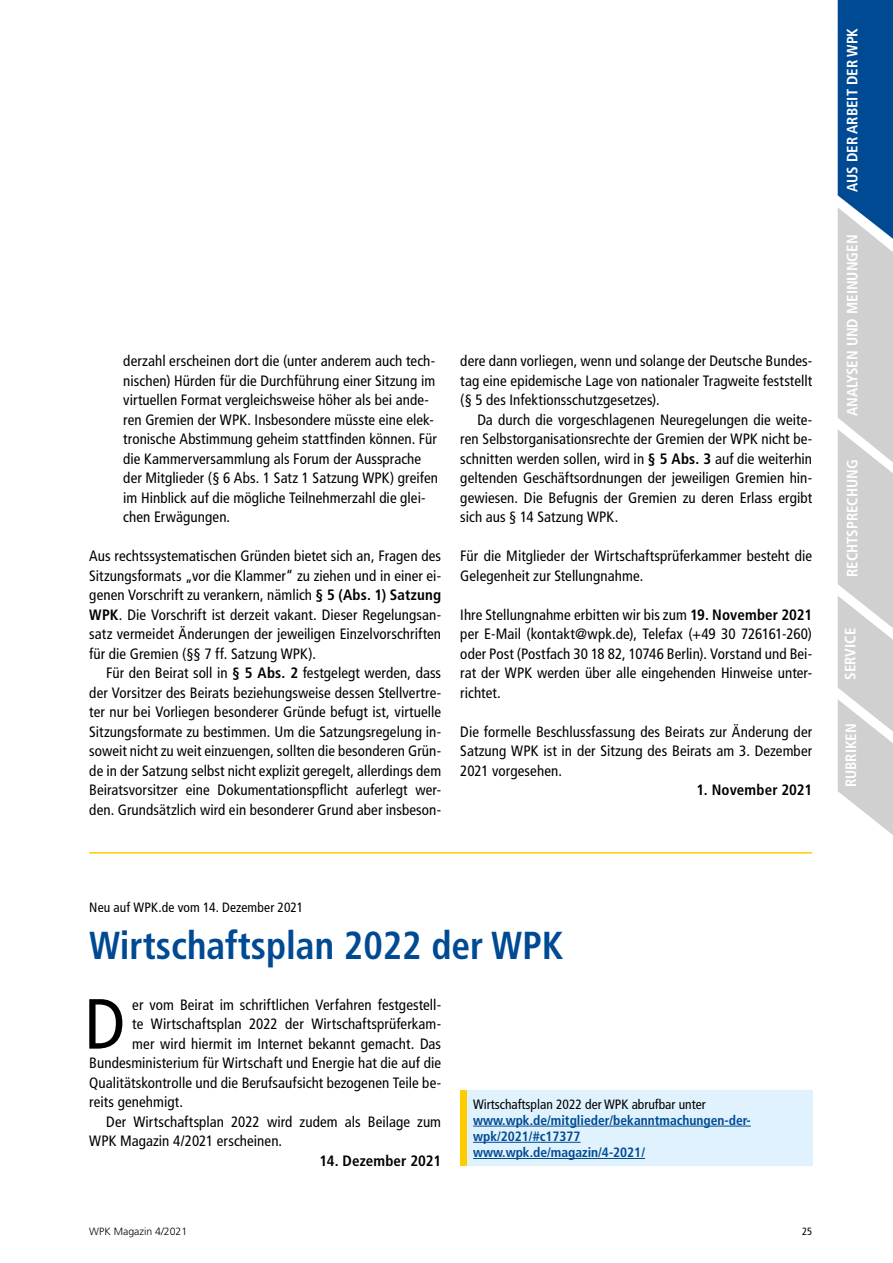
<style>
.page{position:relative;width:893px;height:1263px;background:#fff}
.page>*{position:absolute;margin:0;border:0;box-sizing:border-box;transform-origin:0 0}
.t1{font:condensed 70.8px "Frutiger LT Pro";color:#000}
.t2{font:700 condensed 39px "Frutiger LT Pro";color:#004a93;scale:.96 1}
.t3{font:condensed 15px/19.5px "Frutiger LT Pro";letter-spacing:.005em;color:#000;text-align:justify}
.t4{font:700 condensed 15px "Frutiger LT Pro";color:#fff}
.t5{font:700 condensed 15px "Frutiger LT Pro";letter-spacing:.005em;color:#000}
.t6{font:700 condensed 13.5px/16.2px "Frutiger LT Pro";color:#004a93}
.t7{font:condensed 13.5px "Frutiger LT Pro";color:#000}
.t8{font:300 10.5px "Frutiger";color:#000}
.t9{font:condensed 10.5px "Frutiger LT Pro";color:#000}
.s1{font-weight:700}
</style>
<div class="page">
<svg style="left:838px;top:0;width:55px;height:835px;background:#9eb1c4"></svg>
<hr style="left:89px;top:852px;width:723px;height:1px;background:#fc0">
<div style="left:460px;top:1090px;width:7px;height:76px;background:#fc0"></div>
<div style="left:467px;top:1090px;width:345px;height:76px;background:#dff2fd"></div>
<hr style="left:473px;top:1126px;width:278px;height:1px;background:#004a93">
<hr style="left:473px;top:1142px;width:108px;height:1px;background:#004a93">
<hr style="left:473px;top:1158px;width:172px;height:1px;background:#004a93">
<p class="t3" style="left:123px;top:351px;width:316px;text-align:left">derzahl erscheinen dort die (unter anderem auch tech&shy;nischen) Hürden für die Durchführung einer Sitzung im virtuellen Format vergleichsweise höher als bei ande&shy;ren Gremien der WPK. Insbesondere müsste eine elek&shy;tronische Abstimmung geheim stattfinden können. Für die Kammerversammlung als Forum der Aussprache der Mitglieder (§ 6 Abs. 1 Satz 1 Satzung WPK) greifen im Hinblick auf die mögliche Teilnehmerzahl die glei&shy;chen Erwägungen.</p>
<p class="t3" style="left:89px;top:546px;width:353px">Aus rechtssystematischen Gründen bietet sich an, Fragen des Sitzungsformats „vor die Klammer“ zu ziehen und in einer ei&shy;genen Vorschrift zu verankern, nämlich <span class="s1">§ 5 (Abs. 1) Satzung WPK</span>. Die Vorschrift ist derzeit vakant. Dieser Regelungsan&shy;satz vermeidet Änderungen der jeweiligen Einzelvorschriften für die Gremien (§§ 7 ff. Satzung WPK).</p>
<p class="t3" style="left:89px;top:663px;width:353px;text-indent:17px">Für den Beirat soll in <span class="s1">§ 5 Abs. 2</span> festgelegt werden, dass der Vorsitzer des Beirats beziehungsweise dessen Stellvertre&shy;ter nur bei Vorliegen besonderer Gründe befugt ist, virtuelle Sitzungsformate zu bestimmen. Um die Satzungsregelung in&shy;soweit nicht zu weit einzuengen, sollten die besonderen Grün&shy;de in der Satzung selbst nicht explizit geregelt, allerdings dem Beiratsvorsitzer eine Dokumentationspflicht auferlegt wer&shy;den. Grundsätzlich wird ein besonderer Grund aber insbeson-</p>
<p class="t3" style="left:460px;top:351px;width:353px">dere dann vorliegen, wenn und solange der Deutsche Bundes&shy;tag eine epidemische Lage von nationaler Tragweite feststellt (§ 5 des Infektionsschutzgesetzes).</p>
<p class="t3" style="left:460px;top:410px;width:353px;text-indent:17px">Da durch die vorgeschlagenen Neuregelungen die weite&shy;ren Selbstorganisationsrechte der Gremien der WPK nicht be&shy;schnitten werden sollen, wird in <span class="s1">§ 5 Abs. 3</span> auf die weiterhin geltenden Geschäftsordnungen der jeweiligen Gremien hin&shy;gewiesen. Die Befugnis der Gremien zu deren Erlass ergibt sich aus § 14 Satzung WPK.</p>
<p class="t3" style="left:460px;top:546px;width:353px">Für die Mitglieder der Wirtschaftsprüferkammer besteht die<br>Gelegenheit zur Stellungnahme.</p>
<p class="t3" style="left:460px;top:605px;width:353px">Ihre Stellungnahme erbitten wir bis zum <span class="s1">19. November 2021 </span>per E-Mail (kontakt@wpk.de), Telefax (+49 30 726161-260) oder Post (Postfach 30 18 82, 10746 Berlin). Vorstand und Bei&shy;rat der WPK werden über alle eingehenden Hinweise unter&shy;richtet.</p>
<p class="t3" style="left:460px;top:722px;width:353px">Die formelle Beschlussfassung des Beirats zur Änderung der Satzung WPK ist in der Sitzung des Beirats am 3. Dezember 2021 vorgesehen.</p>
<p class="t5" style="left:697px;top:781px;width:117px">1. November 2021</p>
<p class="t4" style="left:843px;top:192px;width:165px;rotate:-90deg">AUS DER ARBEIT DER WPK</p>
<p class="t4" style="left:843px;top:416px;width:183px;rotate:-90deg">ANALYSEN UND MEINUNGEN</p>
<p class="t4" style="left:843px;top:577px;width:119px;rotate:-90deg">RECHTSPRECHUNG</p>
<p class="t4" style="left:841px;top:679px;width:53px;rotate:-90deg">SERVICE</p>
<p class="t4" style="left:842px;top:787px;width:66px;rotate:-90deg">RUBRIKEN</p>
<p class="t7" style="left:89px;top:899px;width:215px">Neu auf WPK.de vom 14. Dezember 2021</p>
<h2 class="t2" style="left:89px;top:922px;width:495px">Wirtschaftsplan 2022 der WPK</h2>
<h1 class="t1" style="left:85px;top:983px;width:42px">D</h1>
<p class="t3" style="left:132px;top:995px;width:310px">er vom Beirat im schriftlichen Verfahren festgestell-</p>
<p class="t3" style="left:132px;top:1014px;width:310px">te Wirtschaftsplan 2022 der Wirtschaftsprüferkam-</p>
<p class="t3" style="left:132px;top:1034px;width:310px">mer wird hiermit im Internet bekannt gemacht. Das</p>
<p class="t3" style="left:89px;top:1053px;width:353px">Bundesministerium für Wirtschaft und Energie hat die auf die</p>
<p class="t3" style="left:89px;top:1073px;width:353px">Qualitätskontrolle und die Berufsaufsicht bezogenen Teile be-</p>
<p class="t3" style="left:89px;top:1092px;width:95px">reits genehmigt.</p>
<p class="t3" style="left:106px;top:1112px;width:336px">Der Wirtschaftsplan 2022 wird zudem als Beilage zum</p>
<p class="t3" style="left:89px;top:1131px;width:194px">WPK Magazin 4/2021 erscheinen.</p>
<p class="t5" style="left:319px;top:1151px;width:123px">14. Dezember 2021</p>
<p class="t7" style="left:473px;top:1096px;width:234px">Wirtschaftsplan 2022 der WPK abrufbar unter</p>
<p class="t6" style="left:473px;top:1112px;width:279px">www.wpk.de/mitglieder/bekanntmachungen-der&shy;wpk/2021/#c17377 www.wpk.de/magazin/4-2021/</p>
<p class="t8" style="left:89px;top:1225px;width:100px">WPK Magazin 4/2021</p>
<p class="t9" style="left:802px;top:1225px;width:12px">25</p>
</div>
